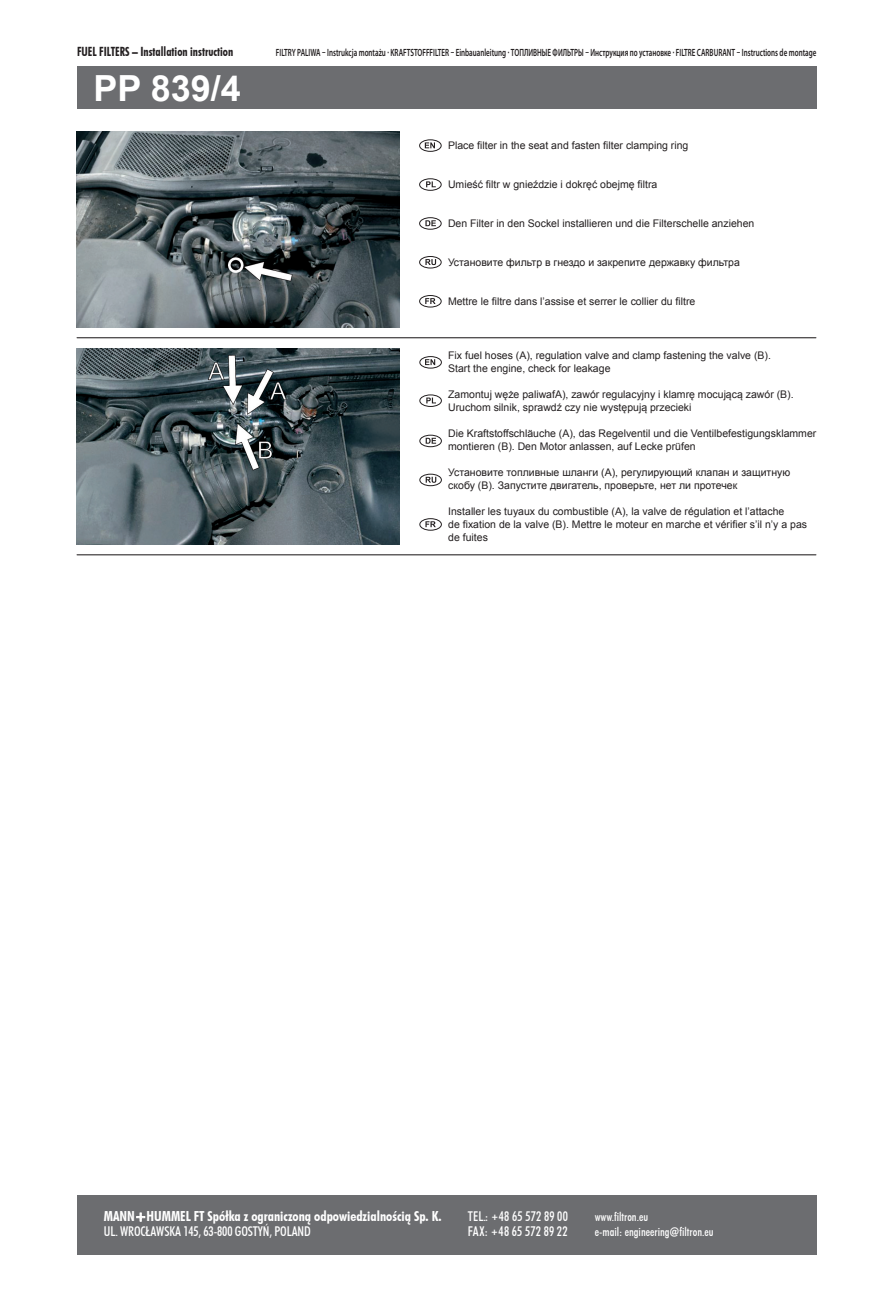
<style>
.page{position:relative;width:893px;height:1297px;background:#fff}
.page>*{position:absolute;margin:0;border:0;box-sizing:border-box;transform-origin:0 0}
.t1{font:700 36px "Arial";color:#fff}
.t2{font:13.8px "Futura Bd Cn AT";color:#fff}
.t3{font:13.5px "Futura Md Cn AT";letter-spacing:-.01em;color:#fff}
.t4{font:13.5px/15px "Futura Md Cn AT";letter-spacing:.02em;color:#fff}
.t5{font:12.75px "Futura Bd Cn AT";color:#231f20;scale:.91 1}
.t6{font:12px/15px "Futura Md Cn AT";color:#fff}
.t7{font:10.5px/13px "Arial";color:#231f20}
.t8{font:600 10.5px "Myriad Pro";color:#231f20;scale:.67 1}
.s1{font-family:"Futura Black AT";font-size:9px}
.s2{font-family:"Futura X Blk Cn AT";font-size:10.5px}
</style>
<div class="page">
<div style="left:77px;top:67px;width:739px;height:42px;background:#6c6d70"></div>
<div style="left:77px;top:1195px;width:739px;height:59px;background:#6c6d70"></div>
<svg style="left:136px;top:1212px;width:10px;height:10px"></svg>
<hr style="left:77px;top:337px;width:739px;height:1px;background:#231f20">
<hr style="left:77px;top:554px;width:739px;height:1px;background:#231f20">
<svg style="left:425px;top:142px;width:10px;height:6px"></svg>
<div style="left:419px;top:139px;width:23px;height:13px;border:1px solid #231f20;border-radius:50%"></div>
<svg style="left:426px;top:181px;width:10px;height:6px"></svg>
<div style="left:419px;top:178px;width:23px;height:13px;border:1px solid #231f20;border-radius:50%"></div>
<svg style="left:425px;top:220px;width:11px;height:6px"></svg>
<div style="left:419px;top:217px;width:23px;height:13px;border:1px solid #231f20;border-radius:50%"></div>
<svg style="left:425px;top:259px;width:11px;height:6px"></svg>
<div style="left:419px;top:256px;width:23px;height:12px;border:1px solid #231f20;border-radius:50%"></div>
<svg style="left:425px;top:298px;width:11px;height:6px"></svg>
<div style="left:419px;top:295px;width:23px;height:12px;border:1px solid #231f20;border-radius:50%"></div>
<img style="left:76px;top:132px;width:323px;height:195px">
<svg style="left:425px;top:359px;width:10px;height:6px"></svg>
<div style="left:419px;top:356px;width:23px;height:13px;border:1px solid #231f20;border-radius:50%"></div>
<svg style="left:426px;top:397px;width:10px;height:6px"></svg>
<div style="left:419px;top:394px;width:23px;height:13px;border:1px solid #231f20;border-radius:50%"></div>
<svg style="left:426px;top:438px;width:10px;height:6px"></svg>
<div style="left:419px;top:435px;width:23px;height:12px;border:1px solid #231f20;border-radius:50%"></div>
<svg style="left:426px;top:477px;width:10px;height:6px"></svg>
<div style="left:419px;top:474px;width:23px;height:12px;border:1px solid #231f20;border-radius:50%"></div>
<svg style="left:425px;top:521px;width:11px;height:6px"></svg>
<div style="left:419px;top:518px;width:23px;height:13px;border:1px solid #231f20;border-radius:50%"></div>
<img style="left:77px;top:349px;width:323px;height:195px">
<p class="t5" style="left:77px;top:44px;width:173px">FUEL FILTERS – Installation instruction</p>
<p class="t8" style="left:276px;top:46px;width:808px">FILTRY PALIWA – Instrukcja montażu · KRAFTSTOFFFILTER – Einbauanleitung · ТОПЛИВНЫЕ ФИЛЬТРЫ – Инструкция по установке · FILTRE CARBURANT – Instructions de montage</p>
<h1 class="t1" style="left:93px;top:64px;width:149px">PP 839/4</h1>
<p class="t7" style="left:448px;top:139px;width:242px">Place filter in the seat and fasten filter clamping ring</p>
<p class="t7" style="left:448px;top:178px;width:211px">Umieść filtr w gnieździe i dokręć obejmę filtra</p>
<p class="t7" style="left:448px;top:217px;width:308px">Den Filter in den Sockel installieren und die Filterschelle anziehen</p>
<p class="t7" style="left:448px;top:256px;width:293px">Установите фильтр в гнездо и закрепите державку фильтра</p>
<p class="t7" style="left:448px;top:295px;width:249px">Mettre le filtre dans l’assise et serrer le collier du filtre</p>
<p class="t7" style="left:448px;top:349px;width:324px">Fix fuel hoses (A), regulation valve and clamp fastening the valve (B).<br>Start the engine, check for leakage</p>
<p class="t7" style="left:448px;top:388px;width:347px">Zamontuj węże paliwafA), zawór regulacyjny i klamrę mocującą zawór (B).<br>Uruchom silnik, sprawdź czy nie występują przecieki</p>
<p class="t7" style="left:448px;top:427px;width:370px">Die Kraftstoffschläuche (A), das Regelventil und die Ventilbefestigungsklammer montieren (B). Den Motor anlassen, auf Lecke prüfen</p>
<p class="t7" style="left:448px;top:466px;width:344px">Установите топливные шланги (А), регулирующий клапан и защитную скобу (В). Запустите двигатель, проверьте, нет ли протечек</p>
<p class="t7" style="left:448px;top:505px;width:360px">Installer les tuyaux du combustible (A), la valve de régulation et l’attache<br>de fixation de la valve (B). Mettre le moteur en marche et vérifier s’il n’y a pas de fuites</p>
<h2 class="t2" style="left:104px;top:1208px;width:339px">MANN+HUMMEL FT Spółka z ograniczoną odpowiedzialnością Sp. K.</h2>
<p class="t3" style="left:104px;top:1223px;width:208px">UL. WROCŁAWSKA 145, 63-800 GOSTYŃ, POLAND</p>
<p class="t4" style="left:468px;top:1209px;width:102px">TEL.: <span class="s1">+</span>48 65 572 89 00<br>FAX: <span class="s1">+</span>48 65 572 89 22</p>
<p class="t6" style="left:595px;top:1210px;width:120px">www.filtron.eu<br>e-mail: engineering<span class="s2">@</span>filtron.eu</p>
</div>
